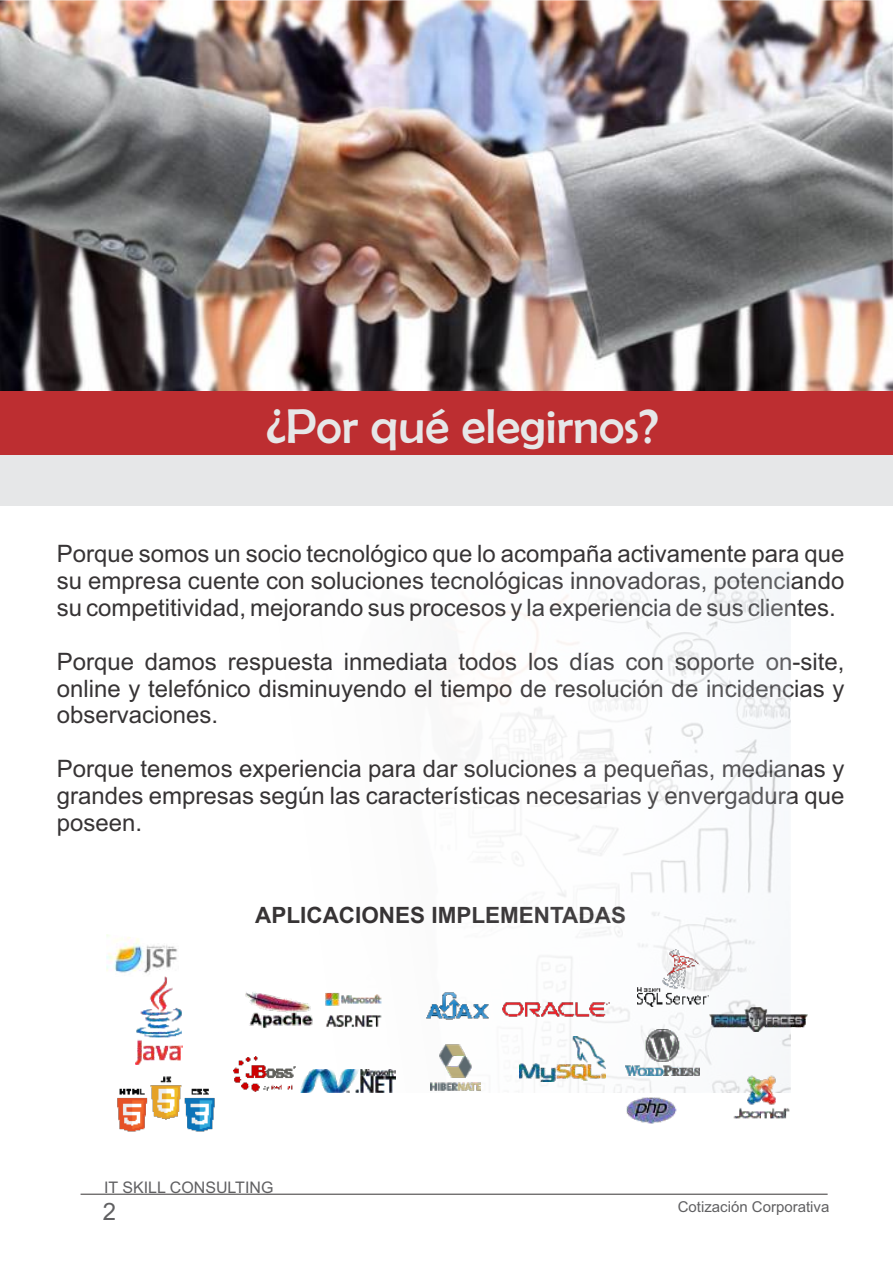
<style>
.page{position:relative;width:893px;height:1263px;background:#fff}
.page>*{position:absolute;margin:0;border:0;box-sizing:border-box;transform-origin:0 0}
.t1{font:49.35px "Berlin Sans FB";color:#e6e7e8}
.t2{font:24px/26.8px "Arial";color:#373435;text-align:justify}
.t3{font:24px "Arial";color:#606062}
.t4{font:700 22.5px "Arial";color:#373435}
.t5{font:15.9px "Arial";color:#606062}
.t6{font:15px "Arial";color:#606062}
</style>
<div class="page">
<img style="left:0;top:0;width:893px;height:391px">
<hr style="left:81px;top:1194px;width:747px;height:1px;background:#373435">
<div style="left:0;top:391px;width:893px;height:114px;background:#bd2e31"></div>
<div style="left:0;top:455px;width:893px;height:50px;background:#e6e7e8"></div>
<img style="left:117px;top:1093px;width:98px;height:39px">
<img style="left:626px;top:1097px;width:51px;height:27px">
<img style="left:733px;top:1087px;width:58px;height:32px">
<img style="left:790px;top:1014px;width:18px;height:14px">
<img style="left:106px;top:568px;width:684px;height:525px">
<h1 class="t1" style="left:266px;top:398px;width:394px">¿Por qué elegirnos?</h1>
<p class="t2" style="left:57px;top:543px;width:789px">Porque somos un socio tecnológico que lo acompaña activamente para que su empresa cuente con soluciones tecnológicas innovadoras, potenciando su competitividad, mejorando sus procesos y la experiencia de sus clientes.</p>
<p class="t2" style="left:57px;top:650px;width:789px">Porque damos respuesta inmediata todos los días con soporte on-site, online y telefónico disminuyendo el tiempo de resolución de incidencias y observaciones.</p>
<p class="t2" style="left:57px;top:757px;width:789px">Porque tenemos experiencia para dar soluciones a pequeñas, medianas y grandes empresas según las características necesarias y envergadura que poseen.</p>
<p class="t4" style="left:255px;top:906px;width:372px">APLICACIONES IMPLEMENTADAS</p>
<p class="t5" style="left:104px;top:1181px;width:171px">IT SKILL CONSULTING</p>
<p class="t3" style="left:103px;top:1203px;width:15px">2</p>
<p class="t6" style="left:678px;top:1200px;width:153px">Cotización Corporativa</p>
</div>
